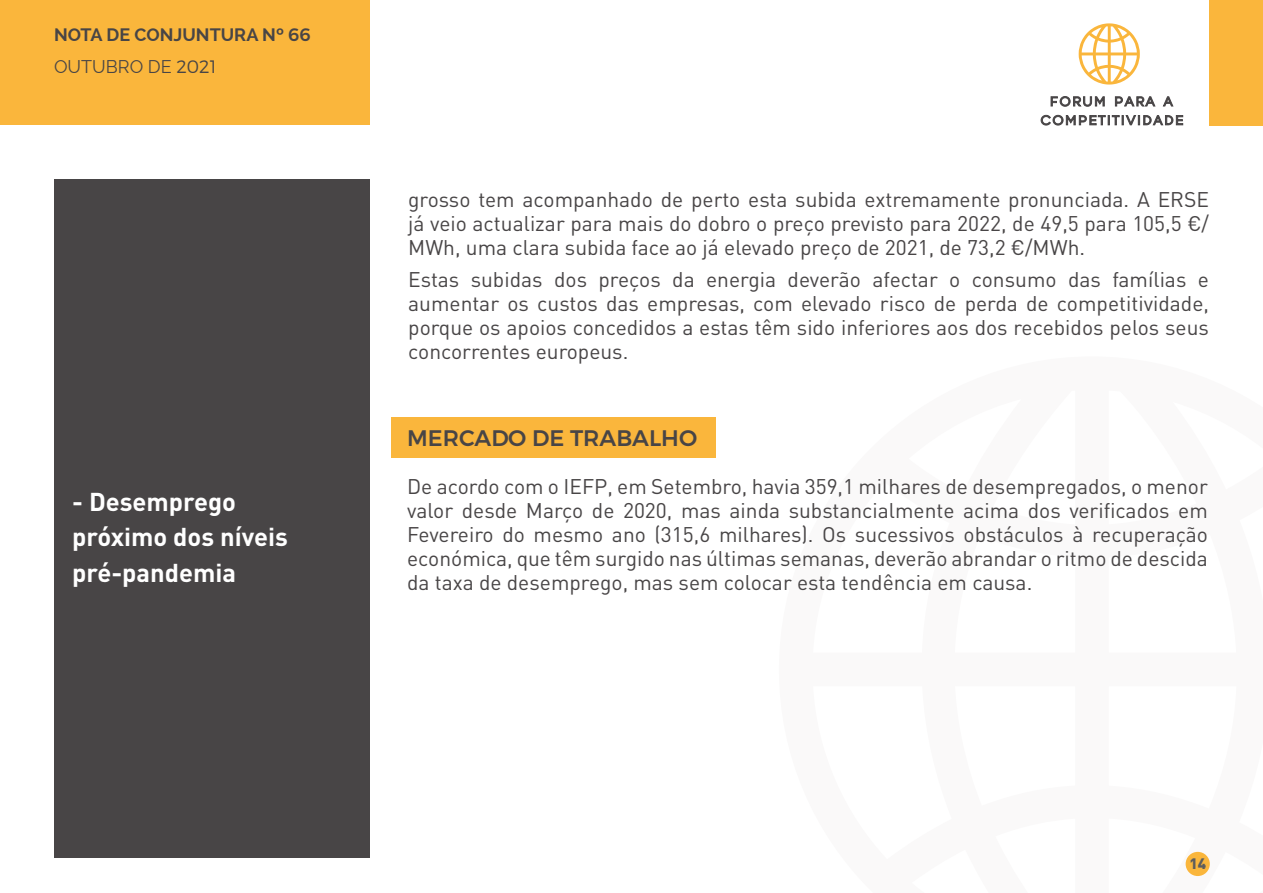
<style>
.page{position:relative;width:1263px;height:893px;background:#fff}
.page>*{position:absolute;margin:0;border:0;box-sizing:border-box;transform-origin:0 0}
.t1{font:700 25.5px/35.5px "DIN Pro";color:#fff}
.t2{font:500 22.5px "Montserrat";color:#484546}
.t3{font:21px/24px "DIN Pro";color:#484546;text-align:justify}
.t4{font:700 18px/32px "Raleway";color:#484546}
.t5{font:900 15px "DIN Pro";color:#5e5d5d}
.s1{font-family:"Montserrat";font-weight:500}
.s2{font-weight:400}
.s3{font-family:"Montserrat";font-weight:300}
</style>
<div class="page">
<div style="left:54px;top:179px;width:316px;height:678px;background:#484546"></div>
<div style="left:0;top:0;width:370px;height:125px;background:#fab63c"></div>
<div style="left:1210px;top:0;width:53px;height:125px;background:#fab63c"></div>
<svg style="left:1079px;top:23px;width:61px;height:62px"></svg>
<svg style="left:1050px;top:96px;width:55px;height:11px"></svg>
<svg style="left:1115px;top:96px;width:41px;height:11px"></svg>
<svg style="left:1162px;top:96px;width:12px;height:11px"></svg>
<svg style="left:1040px;top:114px;width:143px;height:12px"></svg>
<div style="left:1185px;top:852px;width:25px;height:24px;background:#fab63c;border-radius:50%"></div>
<div style="left:391px;top:417px;width:324px;height:41px;background:#fab63c"></div>
<p class="t4" style="left:54px;top:19px;width:258px">NOTA DE CONJUNTURA Nº <span class="s1">66<br></span><span class="s2">OUTUBRO DE</span> <span class="s3">2021</span></p>
<p class="t1" style="left:72px;top:483px;width:217px">- Desemprego próximo dos níveis pré-pandemia</p>
<p class="t3" style="left:408px;top:186px;width:802px">grosso tem acompanhado de perto esta subida extremamente pronunciada. A ERSE já veio actualizar para mais do dobro o preço previsto para 2022, de 49,5 para 105,5 €/ MWh, uma clara subida face ao já elevado preço de 2021, de 73,2 €/MWh.</p>
<p class="t3" style="left:408px;top:267px;width:802px">Estas subidas dos preços da energia deverão afectar o consumo das famílias e aumentar os custos das empresas, com elevado risco de perda de competitividade, porque os apoios concedidos a estas têm sido inferiores aos dos recebidos pelos seus concorrentes europeus.</p>
<p class="t2" style="left:407px;top:424px;width:292px">MERCADO DE TRABALHO</p>
<p class="t3" style="left:407px;top:474px;width:802px">De acordo com o IEFP, em Setembro, havia 359,1 milhares de desempregados, o menor valor desde Março de 2020, mas ainda substancialmente acima dos verificados em Fevereiro do mesmo ano (315,6 milhares). Os sucessivos obstáculos à recuperação económica, que têm surgido nas últimas semanas, deverão abrandar o ritmo de descida da taxa de desemprego, mas sem colocar esta tendência em causa.</p>
<p class="t5" style="left:1189px;top:853px;width:18px">14</p>
</div>
